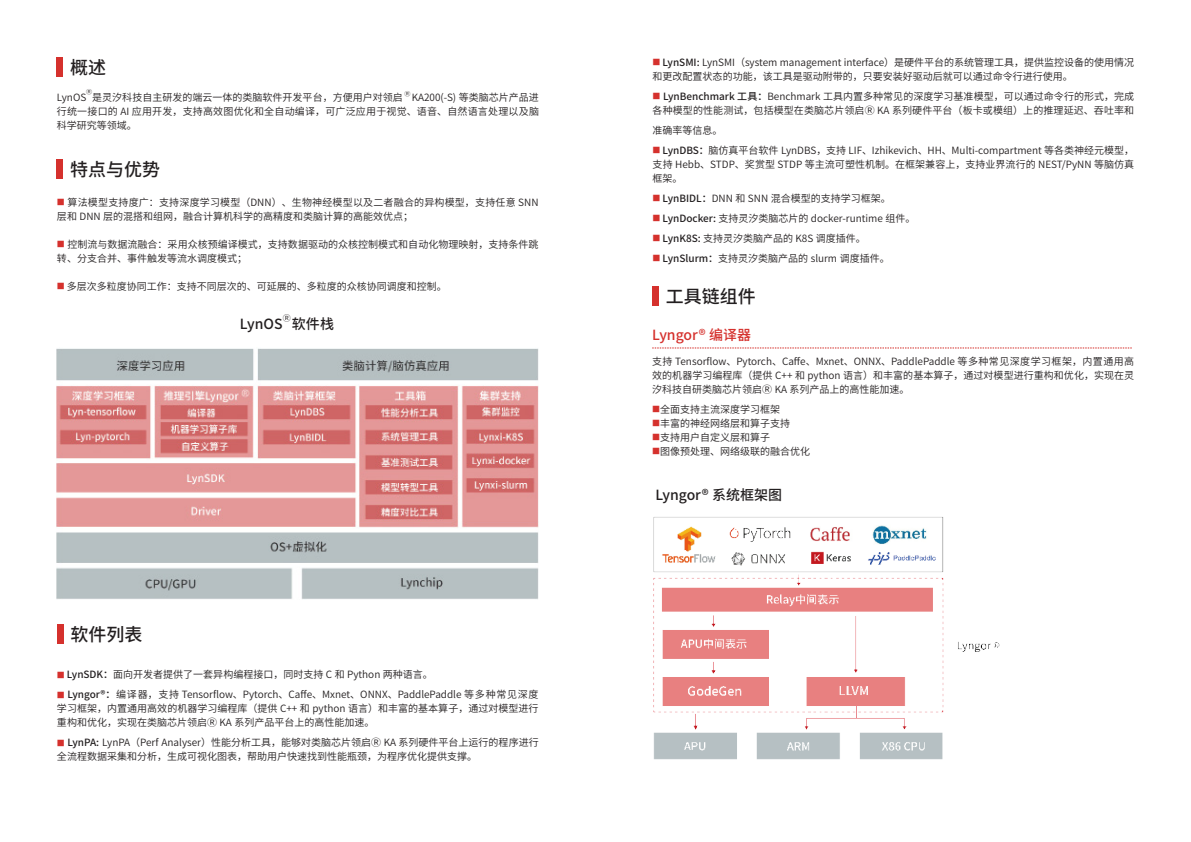
<style>
.page{position:relative;width:1191px;height:842px;background:#fff}
.page>*{position:absolute;margin:0;border:0;box-sizing:border-box;transform-origin:0 0}
.t1{font:500 18px "Source Han Sans CN";color:#231f20}
.t2{font:500 14px "Source Han Sans CN";color:#231f20}
.t3{font:500 14px "Source Han Sans CN";color:#d5312d}
.t4{font:10px/14px "Source Han Sans CN";color:#231f20}
.t5{font:8px "Source Han Sans CN";color:#231f20}
.t6{font:6px "Source Han Sans CN";color:#231f20}
.s1{font-size:8px;color:#d5312d}
.s2{font-weight:500}
</style>
<div class="page">
<div style="left:57px;top:57px;width:6px;height:20px;background:#d5312d"></div>
<div style="left:57px;top:159px;width:6px;height:20px;background:#d5312d"></div>
<img style="left:57px;top:348px;width:481px;height:251px">
<div style="left:57px;top:624px;width:6px;height:20px;background:#d5312d"></div>
<div style="left:652px;top:286px;width:6px;height:20px;background:#d5312d"></div>
<svg style="left:652px;top:348px;width:479px;height:1px"></svg>
<img style="left:653px;top:517px;width:347px;height:243px">
<p class="t1" style="left:70px;top:57px;width:37px">概述</p>
<p class="t6" style="left:86px;top:89px;width:7px">Ⓡ</p>
<p class="t6" style="left:404px;top:90px;width:7px">Ⓡ</p>
<p class="t4" style="left:57px;top:91px;width:483px;text-align:justify">LynOS 是灵汐科技自主研发的端云一体的类脑软件开发平台，方便用户对领启 KA200(-S) 等类脑芯片产品进行统一接口的 AI 应用开发，支持高效图优化和全自动编译，可广泛应用于视觉、语音、自然语言处理以及脑科学研究等领域。</p>
<p class="t1" style="left:70px;top:159px;width:91px">特点与优势</p>
<p class="t4" style="left:57px;top:195px;width:483px"><span class="s1">■</span> 算法模型支持度广：支持深度学习模型（DNN）、生物神经模型以及二者融合的异构模型，支持任意 SNN层和 DNN 层的混搭和组网，融合计算机科学的高精度和类脑计算的高能效优点；</p>
<p class="t4" style="left:57px;top:237px;width:483px"><span class="s1">■</span> 控制流与数据流融合：采用众核预编译模式，支持数据驱动的众核控制模式和自动化物理映射，支持条件跳转、分支合并、事件触发等流水调度模式；</p>
<p class="t4" style="left:57px;top:279px;width:391px"><span class="s1">■</span> 多层次多粒度协同工作：支持不同层次的、可延展的、多粒度的众核协同调度和控制。</p>
<p class="t5" style="left:283px;top:313px;width:9px">Ⓡ</p>
<p class="t2" style="left:240px;top:316px;width:96px">LynOS 软件栈</p>
<p class="t1" style="left:70px;top:624px;width:73px">软件列表</p>
<p class="t4" style="left:57px;top:668px;width:377px"><span class="s1">■</span> <span class="s2">LynSDK：</span>面向开发者提供了一套异构编程接口，同时支持 C 和 Python 两种语言。</p>
<p class="t4" style="left:57px;top:688px;width:483px;text-align:justify"><span class="s1">■</span> <span class="s2">Lyngor®：</span>编译器，支持 Tensorflow、Pytorch、Caffe、Mxnet、ONNX、PaddlePaddle 等多种常见深度学习框架，内置通用高效的机器学习编程库（提供 C++ 和 python 语言）和丰富的基本算子，通过对模型进行重构和优化，实现在类脑芯片领启Ⓡ KA 系列产品平台上的高性能加速。</p>
<p class="t4" style="left:57px;top:736px;width:483px"><span class="s1">■</span> <span class="s2">LynPA:</span> LynPA（Perf Analyser）性能分析工具，能够对类脑芯片领启Ⓡ KA 系列硬件平台上运行的程序进行全流程数据采集和分析，生成可视化图表，帮助用户快速找到性能瓶颈，为程序优化提供支撑。</p>
<p class="t4" style="left:652px;top:55px;width:483px"><span class="s1">■</span> <span class="s2">LynSMI:</span> LynSMI（system management interface）是硬件平台的系统管理工具，提供监控设备的使用情况和更改配置状态的功能，该工具是驱动附带的，只要安装好驱动后就可以通过命令行进行使用。</p>
<p class="t4" style="left:652px;top:89px;width:483px"><span class="s1">■</span> <span class="s2">LynBenchmark 工具：</span>Benchmark 工具内置多种常见的深度学习基准模型，可以通过命令行的形式，完成各种模型的性能测试，包括模型在类脑芯片领启Ⓡ KA 系列硬件平台（板卡或模组）上的推理延迟、吞吐率和</p>
<p class="t4" style="left:652px;top:123px;width:71px">准确率等信息。</p>
<p class="t4" style="left:652px;top:143px;width:483px;text-align:justify"><span class="s1">■</span> <span class="s2">LynDBS：</span>脑仿真平台软件 LynDBS，支持 LIF、Izhikevich、HH、Multi-compartment 等各类神经元模型，支持 Hebb、STDP、奖赏型 STDP 等主流可塑性机制。在框架兼容上，支持业界流行的 NEST/PyNN 等脑仿真框架。</p>
<p class="t4" style="left:652px;top:191px;width:240px"><span class="s1">■</span> <span class="s2">LynBIDL：</span>DNN 和 SNN 混合模型的支持学习框架。</p>
<p class="t4" style="left:652px;top:211px;width:264px"><span class="s1">■</span> <span class="s2">LynDocker:</span> 支持灵汐类脑芯片的 docker-runtime 组件。</p>
<p class="t4" style="left:652px;top:231px;width:215px"><span class="s1">■</span> <span class="s2">LynK8S:</span> 支持灵汐类脑产品的 K8S 调度插件。</p>
<p class="t4" style="left:652px;top:251px;width:238px"><span class="s1">■</span> <span class="s2">LynSlurm：</span>支持灵汐类脑产品的 slurm 调度插件。</p>
<p class="t1" style="left:665px;top:286px;width:91px">工具链组件</p>
<p class="t3" style="left:652px;top:327px;width:100px">Lyngor® 编译器</p>
<p class="t4" style="left:652px;top:354px;width:483px;text-align:justify">支持 Tensorflow、Pytorch、Caffe、Mxnet、ONNX、PaddlePaddle 等多种常见深度学习框架，内置通用高效的机器学习编程库（提供 C++ 和 python 语言）和丰富的基本算子，通过对模型进行重构和优化，实现在灵汐科技自研类脑芯片领启Ⓡ KA 系列产品上的高性能加速。</p>
<p class="t4" style="left:652px;top:402px;width:129px"><span class="s1">■</span>全面支持主流深度学习框架</p>
<p class="t4" style="left:652px;top:416px;width:139px"><span class="s1">■</span>丰富的神经网络层和算子支持</p>
<p class="t4" style="left:652px;top:430px;width:119px"><span class="s1">■</span>支持用户自定义层和算子</p>
<p class="t4" style="left:652px;top:444px;width:159px"><span class="s1">■</span>图像预处理、网络级联的融合优化</p>
<p class="t2" style="left:655px;top:487px;width:128px">Lyngor® 系统框架图</p>
</div>
